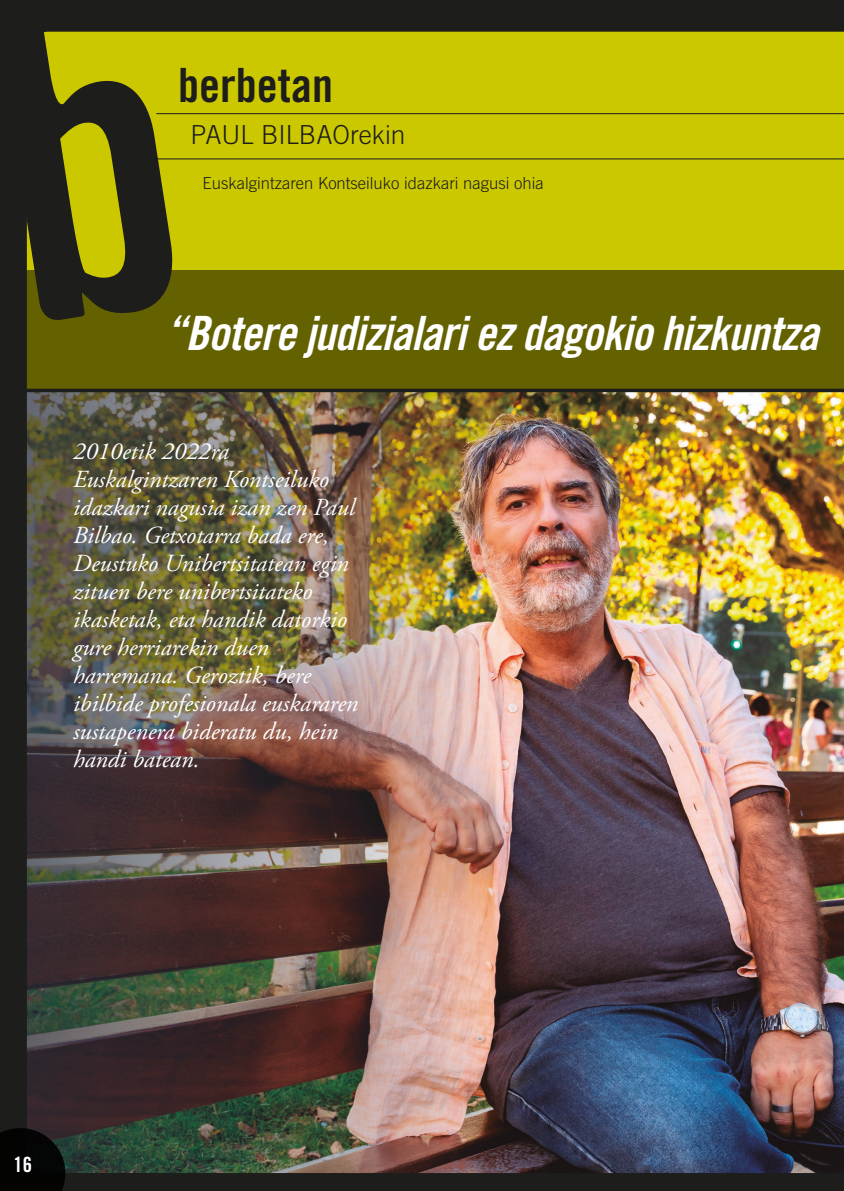
<style>
.page{position:relative;width:844px;height:1191px;background:#fff}
.page>*{position:absolute;margin:0;border:0;box-sizing:border-box;transform-origin:0 0}
.t1{font:47.25px "Trade Gothic LT Std Bd Cn 20 Obl";letter-spacing:-.02em;color:#fff}
.t2{font:47.25px "Trade Gothic LT Std Bd Cn 20";color:#1d1d1b}
.t3{font:300 26.25px "Trade Gothic LT Std";color:#1d1d1b}
.sarrera{font:italic 24.5px/28px "Adobe Garamond Pro";color:#fff}
.t4{font:21px "Trade Gothic LT Std Bd Cn 20";color:#fff}
.testua{font:300 16.62px "Trade Gothic LT Std";color:#1d1d1b}
</style>
<div class="page">
<img style="left:0;top:0;width:843px;height:1191px">
<svg style="left:0;top:1128px;width:65px;height:63px;background:#080807"></svg>
<p class="t2" style="left:178px;top:57px;width:156px">berbetan</p>
<p class="t3" style="left:190px;top:119px;width:216px">PAUL BILBAOrekin</p>
<p class="testua" style="left:202px;top:173px;width:342px">Euskalgintzaren Kontseiluko idazkari nagusi ohia</p>
<p class="t1" style="left:165px;top:304px;width:654px">“Botere judizialari ez dagokio hizkuntza</p>
<p class="sarrera" style="left:73px;top:438px;width:286px">2010etik 2022ra<br>Euskalgintzaren Kontseiluko idazkari nagusia izan zen Paul<br>Bilbao. Getxotarra bada ere,<br>Deustuko Unibertsitatean egin zituen bere unibertsitateko ikasketak, eta handik datorkio gure herriarekin duen harremana. Geroztik, bere ibilbide profesionala euskararen sustapenera bideratu du, hein handi batean.</p>
<p class="t4" style="left:14px;top:1152px;width:20px">16</p>
</div>
